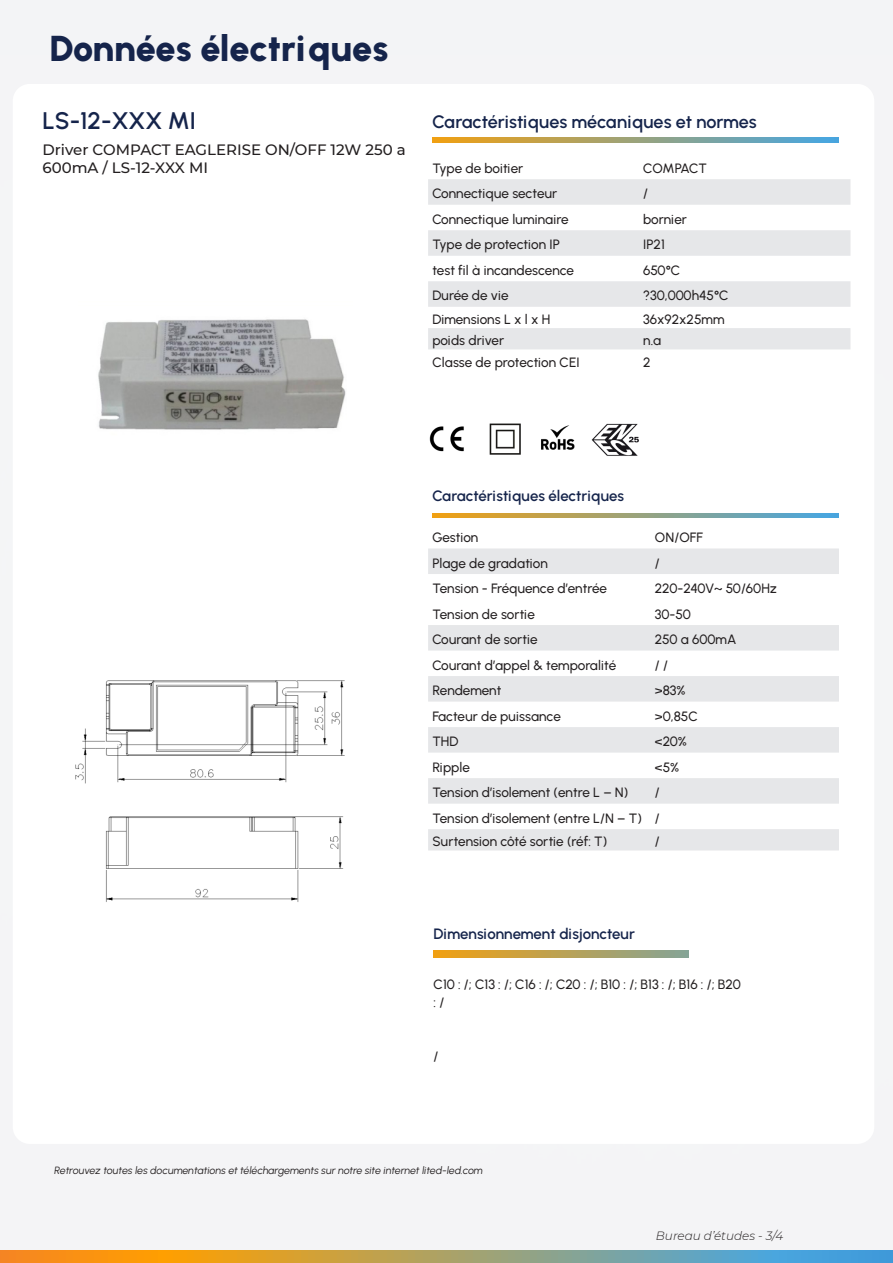
<style>
.page{position:relative;width:893px;height:1263px;background:#f4f4f6}
.page>*{position:absolute;margin:0;border:0;box-sizing:border-box;transform-origin:0 0}
.t1{font:900 36px "Urbanist";letter-spacing:-.005em;color:#15244b}
.Texte_courant{font:600 24px "Urbanist";color:#15244b}
.t2{font:600 18px "Urbanist";letter-spacing:-.005em;color:#15244b}
.Texte_courant-2{font:600 15px "Urbanist";letter-spacing:-.005em;color:#15244b}
.Texte_courant-3{font:500 15px/18px "Montserrat";color:#231f20}
.Texte_courant-4{font:500 13.5px/18px "Urbanist";letter-spacing:-.005em;color:#231f20}
.Texte_courant-5{font:italic 300 12px "Montserrat";color:#231f20}
.Texte_courant-6{font:italic 10.5px "Urbanist";letter-spacing:-.005em;color:#231f20}
</style>
<div class="page">
<svg style="left:0;top:1251px;width:893px;height:12px;background:#a79e6c"></svg>
<div style="left:13px;top:84px;width:861px;height:1060px;background:#fff;border-radius:17px"></div>
<svg style="left:432px;top:513px;width:407px;height:5px;background:#9aa27b"></svg>
<svg style="left:432px;top:138px;width:407px;height:4px;background:#9aa27b"></svg>
<img style="left:98px;top:319px;width:248px;height:111px">
<div style="left:428px;top:548px;width:411px;height:26px;background:#e6e7e9"></div>
<div style="left:428px;top:625px;width:411px;height:25px;background:#e6e7e9"></div>
<div style="left:428px;top:676px;width:411px;height:26px;background:#e6e7e9"></div>
<div style="left:428px;top:727px;width:411px;height:26px;background:#e6e7e9"></div>
<div style="left:428px;top:778px;width:411px;height:26px;background:#e6e7e9"></div>
<div style="left:428px;top:829px;width:411px;height:21px;background:#e6e7e9"></div>
<div style="left:428px;top:179px;width:422px;height:26px;background:#e6e7e9"></div>
<div style="left:428px;top:230px;width:422px;height:26px;background:#e6e7e9"></div>
<svg style="left:428px;top:281px;width:422px;height:68px"></svg>
<img style="left:75px;top:680px;width:270px;height:222px">
<img style="left:429px;top:426px;width:35px;height:26px">
<img style="left:489px;top:423px;width:32px;height:32px">
<img style="left:591px;top:423px;width:48px;height:33px">
<img style="left:541px;top:425px;width:34px;height:25px">
<svg style="left:434px;top:950px;width:255px;height:7px;background:#baa153"></svg>
<p class="t1" style="left:50px;top:27px;width:340px">Données électriques</p>
<p class="Texte_courant" style="left:42px;top:106px;width:155px">LS-12-XXX MI</p>
<p class="Texte_courant-3" style="left:42px;top:140px;width:365px">Driver COMPACT EAGLERISE ON/OFF 12W 250 a<br>600mA / LS-12-XXX MI</p>
<p class="t2" style="left:432px;top:111px;width:326px">Caractéristiques mécaniques et normes</p>
<p class="Texte_courant-4" style="left:432px;top:159px;width:92px">Type de boitier</p>
<p class="Texte_courant-4" style="left:643px;top:159px;width:65px">COMPACT</p>
<p class="Texte_courant-4" style="left:432px;top:185px;width:126px">Connectique secteur</p>
<p class="Texte_courant-4" style="left:643px;top:185px;width:6px">/</p>
<p class="Texte_courant-4" style="left:432px;top:210px;width:138px">Connectique luminaire</p>
<p class="Texte_courant-4" style="left:643px;top:210px;width:45px">bornier</p>
<p class="Texte_courant-4" style="left:432px;top:236px;width:129px">Type de protection IP</p>
<p class="Texte_courant-4" style="left:643px;top:236px;width:23px">IP21</p>
<p class="Texte_courant-4" style="left:432px;top:261px;width:143px">test fil à incandescence</p>
<p class="Texte_courant-4" style="left:643px;top:261px;width:39px">650°C</p>
<p class="Texte_courant-4" style="left:432px;top:287px;width:78px">Durée de vie</p>
<p class="Texte_courant-4" style="left:643px;top:287px;width:87px">?30,000h45°C</p>
<p class="Texte_courant-4" style="left:432px;top:310px;width:119px">Dimensions L x l x H</p>
<p class="Texte_courant-4" style="left:643px;top:310px;width:83px">36x92x25mm</p>
<p class="Texte_courant-4" style="left:432px;top:331px;width:73px">poids driver</p>
<p class="Texte_courant-4" style="left:643px;top:331px;width:20px">n.a</p>
<p class="Texte_courant-4" style="left:432px;top:353px;width:149px">Classe de protection CEI</p>
<p class="Texte_courant-4" style="left:643px;top:353px;width:9px">2</p>
<p class="Texte_courant-2" style="left:432px;top:486px;width:193px">Caractéristiques électriques</p>
<p class="Texte_courant-4" style="left:432px;top:528px;width:48px">Gestion</p>
<p class="Texte_courant-4" style="left:655px;top:528px;width:50px">ON/OFF</p>
<p class="Texte_courant-4" style="left:432px;top:554px;width:117px">Plage de gradation</p>
<p class="Texte_courant-4" style="left:655px;top:554px;width:6px">/</p>
<p class="Texte_courant-4" style="left:432px;top:579px;width:176px">Tension - Fréquence d’entrée</p>
<p class="Texte_courant-4" style="left:655px;top:579px;width:124px">220-240V~ 50/60Hz</p>
<p class="Texte_courant-4" style="left:432px;top:605px;width:104px">Tension de sortie</p>
<p class="Texte_courant-4" style="left:655px;top:605px;width:37px">30-50</p>
<p class="Texte_courant-4" style="left:432px;top:630px;width:107px">Courant de sortie</p>
<p class="Texte_courant-4" style="left:655px;top:630px;width:83px">250 a 600mA</p>
<p class="Texte_courant-4" style="left:432px;top:656px;width:186px">Courant d’appel &amp; temporalité</p>
<p class="Texte_courant-4" style="left:655px;top:656px;width:15px">/ /</p>
<p class="Texte_courant-4" style="left:432px;top:681px;width:71px">Rendement</p>
<p class="Texte_courant-4" style="left:655px;top:681px;width:32px">&gt;83%</p>
<p class="Texte_courant-4" style="left:432px;top:707px;width:130px">Facteur de puissance</p>
<p class="Texte_courant-4" style="left:655px;top:707px;width:44px">&gt;0,85C</p>
<p class="Texte_courant-4" style="left:432px;top:732px;width:28px">THD</p>
<p class="Texte_courant-4" style="left:655px;top:732px;width:34px">&lt;20%</p>
<p class="Texte_courant-4" style="left:432px;top:758px;width:39px">Ripple</p>
<p class="Texte_courant-4" style="left:655px;top:758px;width:26px">&lt;5%</p>
<p class="Texte_courant-4" style="left:432px;top:783px;width:198px">Tension d’isolement (entre L – N)</p>
<p class="Texte_courant-4" style="left:655px;top:783px;width:6px">/</p>
<p class="Texte_courant-4" style="left:432px;top:809px;width:211px">Tension d’isolement (entre L/N – T)</p>
<p class="Texte_courant-4" style="left:655px;top:809px;width:6px">/</p>
<p class="Texte_courant-4" style="left:432px;top:832px;width:176px">Surtension côté sortie (réf: T)</p>
<p class="Texte_courant-4" style="left:655px;top:832px;width:6px">/</p>
<p class="Texte_courant-2" style="left:434px;top:924px;width:203px">Dimensionnement disjoncteur</p>
<p class="Texte_courant-4" style="left:434px;top:975px;width:309px">C10 : /; C13 : /; C16 : /; C20 : /; B10 : /; B13 : /; B16 : /; B20 : /</p>
<p class="Texte_courant-4" style="left:434px;top:1047px;width:6px">/</p>
<p class="Texte_courant-6" style="left:55px;top:1164px;width:430px">Retrouvez toutes les documentations et téléchargements sur notre site internet lited-led.com</p>
<p class="Texte_courant-5" style="left:656px;top:1228px;width:129px">Bureau d’études - 3/4</p>
</div>
